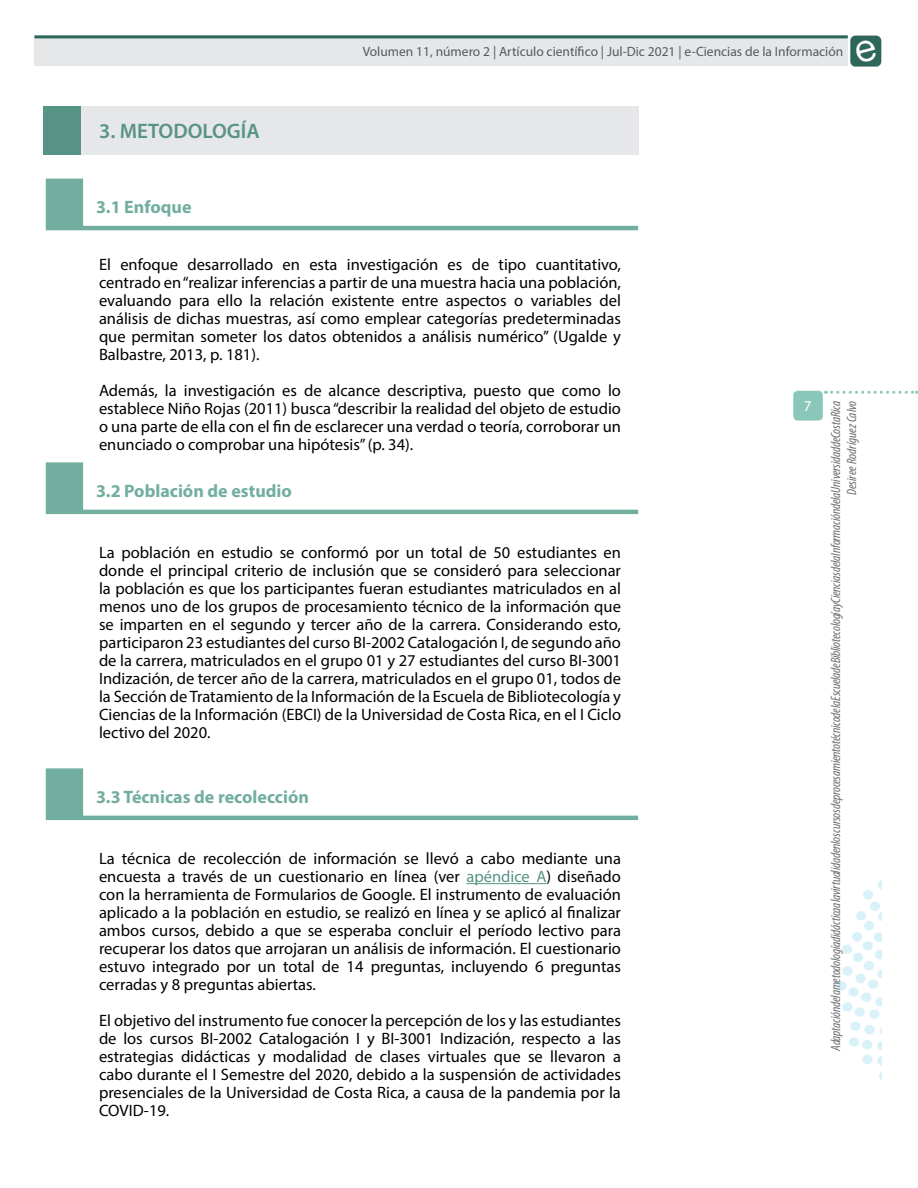
<style>
.page{position:relative;width:918px;height:1188px;background:#fff}
.page>*{position:absolute;margin:0;border:0;box-sizing:border-box;transform-origin:0 0}
.t1{font:600 21px "Myriad Pro";color:#589486}
.t2{font:700 18px "Myriad Pro";color:#72aea0}
.t3{font:16.5px/18px "Myriad Pro";color:#000;text-align:justify}
.t4{font:15px "Myriad Pro";color:#fff}
.t5{font:italic condensed 13.5px/16.2px "Myriad Pro";letter-spacing:-.02em;color:#6d6e71;text-align:right}
.t6{font:13.5px "Myriad Pro";color:#58595b}
.s1{color:#589385}
</style>
<div class="page">
<img style="left:850px;top:35px;width:32px;height:32px">
<div style="left:34px;top:35px;width:814px;height:31px;background:#e6e7e8"></div>
<hr style="left:34px;top:35px;width:814px;height:3px;background:#2a685b">
<svg style="left:832px;top:391px;width:85px;height:3px"></svg>
<div style="left:793px;top:391px;width:30px;height:30px;background:#89c7b8;border-radius:4px"></div>
<img style="left:837px;top:880px;width:45px;height:200px">
<hr style="left:466px;top:883px;width:80px;height:1px;background:#589385">
<div style="left:44px;top:106px;width:37px;height:49px;background:#589486"></div>
<div style="left:81px;top:106px;width:558px;height:49px;background:#e6e7e8"></div>
<svg style="left:46px;top:179px;width:592px;height:51px"></svg>
<svg style="left:46px;top:462px;width:592px;height:52px"></svg>
<svg style="left:46px;top:768px;width:592px;height:52px"></svg>
<p class="t1" style="left:99px;top:117px;width:162px">3. METODOLOGÍA</p>
<p class="t2" style="left:96px;top:195px;width:97px">3.1 Enfoque</p>
<p class="t6" style="left:363px;top:43px;width:482px">Volumen 11, número 2 | Artículo científico | Jul-Dic 2021 | e-Ciencias de la Información</p>
<p class="t3" style="left:99px;top:255px;width:524px">El enfoque desarrollado en esta investigación es de tipo cuantitativo, centrado en “realizar inferencias a partir de una muestra hacia una población, evaluando para ello la relación existente entre aspectos o variables del análisis de dichas muestras, así como emplear categorías predeterminadas que permitan someter los datos obtenidos a análisis numérico” (Ugalde y Balbastre, 2013, p. 181).</p>
<p class="t3" style="left:99px;top:381px;width:524px">Además, la investigación es de alcance descriptiva, puesto que como lo establece Niño Rojas (2011) busca “describir la realidad del objeto de estudio o una parte de ella con el fin de esclarecer una verdad o teoría, corroborar un enunciado o comprobar una hipótesis” (p. 34).</p>
<p class="t2" style="left:96px;top:479px;width:197px">3.2 Población de estudio</p>
<p class="t3" style="left:99px;top:543px;width:524px">La población en estudio se conformó por un total de 50 estudiantes en donde el principal criterio de inclusión que se consideró para seleccionar la población es que los participantes fueran estudiantes matriculados en al menos uno de los grupos de procesamiento técnico de la información que se imparten en el segundo y tercer año de la carrera. Considerando esto, participaron 23 estudiantes del curso BI-2002 Catalogación I, de segundo año de la carrera, matriculados en el grupo 01 y 27 estudiantes del curso BI-3001<br>Indización, de tercer año de la carrera, matriculados en el grupo 01, todos de la Sección de Tratamiento de la Información de la Escuela de Bibliotecología y Ciencias de la Información (EBCI) de la Universidad de Costa Rica, en el I Ciclo lectivo del 2020.</p>
<p class="t2" style="left:96px;top:785px;width:214px">3.3 Técnicas de recolección</p>
<p class="t3" style="left:99px;top:849px;width:524px">La técnica de recolección de información se llevó a cabo mediante una encuesta a través de un cuestionario en línea (ver <span class="s1">apéndice A</span>) diseñado con la herramienta de Formularios de Google. El instrumento de evaluación aplicado a la población en estudio, se realizó en línea y se aplicó al finalizar ambos cursos, debido a que se esperaba concluir el período lectivo para recuperar los datos que arrojaran un análisis de información. El cuestionario estuvo integrado por un total de 14 preguntas, incluyendo 6 preguntas cerradas y 8 preguntas abiertas.</p>
<p class="t3" style="left:99px;top:1011px;width:524px">El objetivo del instrumento fue conocer la percepción de los y las estudiantes de los cursos BI-2002 Catalogación I y BI-3001 Indización, respecto a las estrategias didácticas y modalidad de clases virtuales que se llevaron a cabo durante el I Semestre del 2020, debido a la suspensión de actividades presenciales de la Universidad de Costa Rica, a causa de la pandemia por la COVID-19.</p>
<p class="t4" style="left:804px;top:397px;width:9px">7</p>
<p class="t5" style="left:827px;top:1051px;width:652px;rotate:-90deg">Adaptación de la metodología didáctica a la virtualidad en los cursos de procesamiento técnico de la Escuela de Bibliotecología y Ciencias de la Información de la Universidad de Costa Rica<br>Desiree Rodríguez Calvo</p>
</div>
